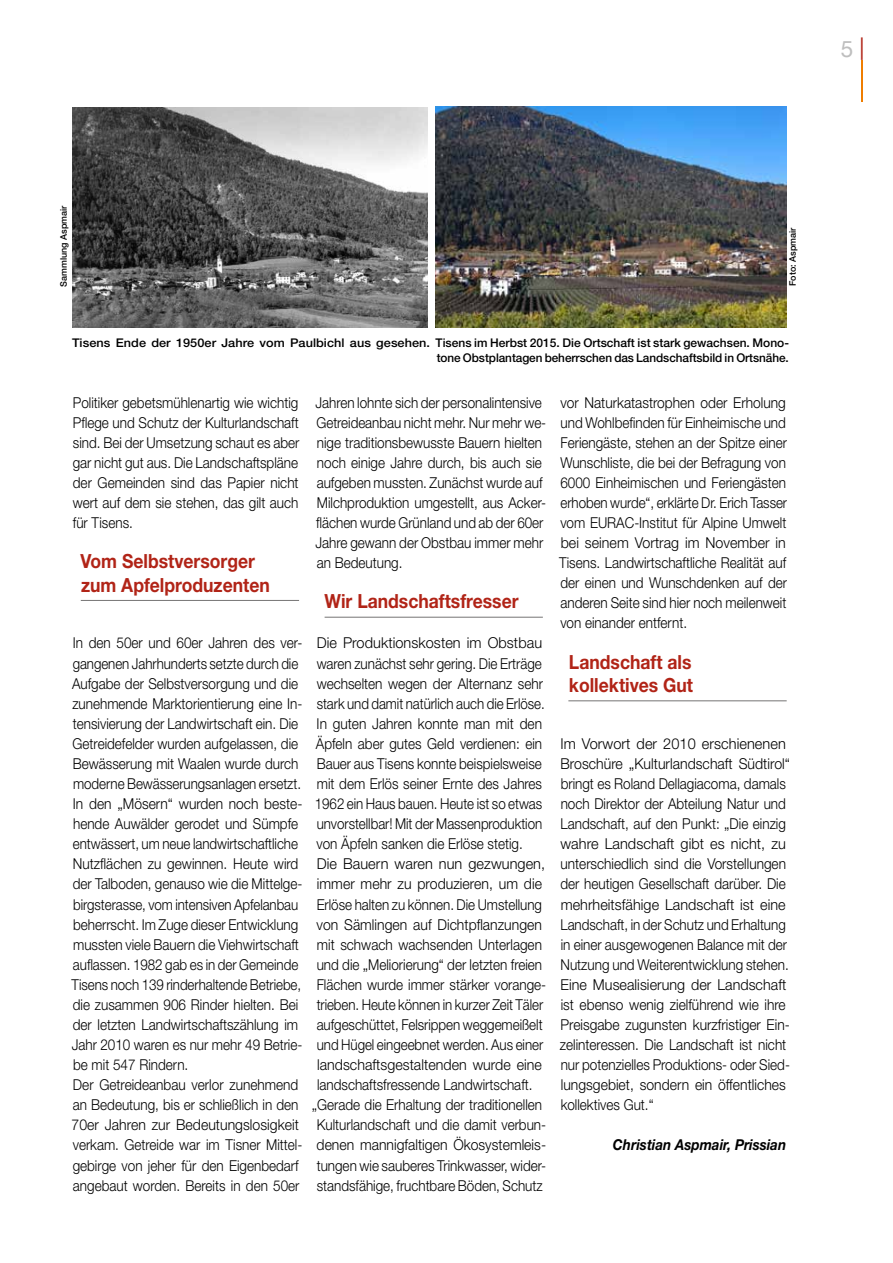
<style>
.page{position:relative;width:893px;height:1263px;background:#fff}
.page>*{position:absolute;margin:0;border:0;box-sizing:border-box;transform-origin:0 0}
.t1{font:22.5px "Helvetica Neue";color:#bebebe}
.t2{font:700 19.5px/23.4px "Helvetica Neue";color:#b12417;scale:.9 1}
.t3{font:300 15px/20.1px "Helvetica Neue";color:#000;scale:.9 1}
.t4{font:300 15px/20.1px "Helvetica Neue";color:#000}
.t5{font:300 15px/20.1px "Helvetica Neue";color:#000;text-align:justify;scale:.92 1}
.t6{font:300 15px "Helvetica Neue";color:#000;scale:.89 1}
.t7{font:300 15px "Helvetica Neue";color:#000;scale:.93 1}
.t8{font:300 15px "Helvetica Neue";color:#000;scale:.91 1}
.t9{font:300 15px "Helvetica Neue";color:#000;scale:.96 1}
.t10{font:300 15px "Helvetica Neue";color:#000;scale:.95 1}
.t11{font:300 15px "Helvetica Neue";color:#000;scale:.94 1}
.t12{font:italic 700 15px "Helvetica Neue";color:#000;scale:.9 1}
.t13{font:500 12px/14.4px "Helvetica Neue";color:#000;text-align:right;scale:1.06 1}
.t14{font:500 9px "Helvetica Neue";color:#000}
.s1{color:#b12417}
</style>
<div class="page">
<hr style="left:81px;top:600px;width:218px;height:1px;background:#757474">
<hr style="left:325px;top:617px;width:218px;height:1px;background:#757474">
<hr style="left:568px;top:700px;width:219px;height:1px;background:#757474">
<img style="left:72px;top:107px;width:356px;height:220px">
<img style="left:436px;top:106px;width:351px;height:221px">
<hr style="left:861px;top:60px;width:2px;height:42px;background:#ef7d00">
<h1 class="t1" style="left:841px;top:32px;width:25px">5 <span class="s1">|</span></h1>
<p class="t14" style="left:58px;top:287px;width:83px;rotate:-90deg">Sammlung Aspmair</p>
<p class="t14" style="left:787px;top:286px;width:60px;rotate:-90deg">Foto: Aspmair</p>
<p class="t13" style="left:72px;top:336px;width:678px">Tisens Ende der 1950er Jahre vom Paulbichl aus gesehen. Tisens im Herbst 2015. Die Ortschaft ist stark gewachsen. Mono&shy;tone Obstplantagen beherrschen das Landschaftsbild in Ortsnähe.</p>
<p class="t3" style="left:73px;top:392px;width:253px;text-align:justify">Politiker gebetsmühlenartig wie wichtig Pflege und Schutz der Kulturlandschaft sind. Bei der Umsetzung schaut es aber gar nicht gut aus. Die Landschaftspläne der Gemeinden sind das Papier nicht wert auf dem sie stehen, das gilt auch für Tisens.</p>
<h2 class="t2" style="left:80px;top:549px;width:212px">Vom Selbstversorger zum Apfelproduzenten</h2>
<p class="t3" style="left:71px;top:633px;width:258px">In den 50er und 60er Jahren des ver&shy;gangenen Jahrhunderts setzte durch die Aufgabe der Selbstversorgung und die zunehmende Marktorientierung eine In&shy;tensivierung der Landwirtschaft ein. Die Getreidefelder wurden aufgelassen, die Bewässerung mit Waalen wurde durch moderne Bewässerungsanlagen ersetzt.<br>In den „Mösern“ wurden noch beste&shy;hende Auwälder gerodet und Sümpfe entwässert, um neue landwirtschaftliche Nutzflächen zu gewinnen. Heute wird der Talboden, genauso wie die Mittelge&shy;birgsterasse, vom intensiven Apfelanbau beherrscht. Im Zuge dieser Entwicklung mussten viele Bauern die Viehwirtschaft auflassen. 1982 gab es in der Gemeinde Tisens noch 139 rinderhaltende Betriebe, die zusammen 906 Rinder hielten. Bei der letzten Landwirtschaftszählung im Jahr 2010 waren es nur mehr 49 Betrie&shy;be mit 547 Rindern.<br>Der Getreideanbau verlor zunehmend an Bedeutung, bis er schließlich in den 70er Jahren zur Bedeutungslosigkeit verkam. Getreide war im Tisner Mittel&shy;gebirge von jeher für den Eigenbedarf angebaut worden. Bereits in den 50er</p>
<p class="t3" style="left:315px;top:392px;width:258px">Jahren lohnte sich der personalintensive Getreideanbau nicht mehr. Nur mehr we&shy;nige traditionsbewusste Bauern hielten noch einige Jahre durch, bis auch sie aufgeben mussten. Zunächst wurde auf Milchproduktion umgestellt, aus Acker&shy;flächen wurde Grünland und ab der 60er Jahre gewann der Obstbau immer mehr an Bedeutung.</p>
<h2 class="t2" style="left:325px;top:589px;width:217px">Wir Landschaftsfresser</h2>
<p class="t4" style="left:317px;top:633px;width:227px">Die Produktionskosten im Obstbau</p>
<p class="t3" style="left:317px;top:653px;width:252px">waren zunächst sehr gering. Die Erträge</p>
<p class="t8" style="left:317px;top:674px;width:250px">wechselten wegen der Alternanz sehr</p>
<p class="t6" style="left:317px;top:694px;width:258px">stark und damit natürlich auch die Erlöse.</p>
<p class="t5" style="left:317px;top:713px;width:247px">In guten Jahren konnte man mit den</p>
<p class="t3" style="left:316px;top:733px;width:253px">Äpfeln aber gutes Geld verdienen: ein</p>
<p class="t3" style="left:317px;top:753px;width:252px">Bauer aus Tisens konnte beispielsweise</p>
<p class="t3" style="left:317px;top:773px;width:252px">mit dem Erlös seiner Ernte des Jahres</p>
<p class="t6" style="left:315px;top:795px;width:257px">1962 ein Haus bauen. Heute ist so etwas</p>
<p class="t6" style="left:317px;top:815px;width:255px">unvorstellbar! Mit der Massenproduktion</p>
<p class="t3" style="left:317px;top:833px;width:231px">von Äpfeln sanken die Erlöse stetig.</p>
<p class="t4" style="left:317px;top:854px;width:230px">Die Bauern waren nun gezwungen,</p>
<p class="t11" style="left:317px;top:875px;width:241px">immer mehr zu produzieren, um die</p>
<p class="t6" style="left:317px;top:895px;width:255px">Erlöse halten zu können. Die Umstellung</p>
<p class="t7" style="left:317px;top:915px;width:244px">von Sämlingen auf Dichtpflanzungen</p>
<p class="t8" style="left:317px;top:935px;width:249px">mit schwach wachsenden Unterlagen</p>
<p class="t3" style="left:317px;top:954px;width:252px">und die „Meliorierung“ der letzten freien</p>
<p class="t3" style="left:317px;top:974px;width:256px">Flächen wurde immer stärker vorange-</p>
<p class="t6" style="left:317px;top:995px;width:256px">trieben. Heute können in kurzer Zeit Täler</p>
<p class="t6" style="left:317px;top:1015px;width:255px">aufgeschüttet, Felsrippen weggemeißelt</p>
<p class="t6" style="left:317px;top:1035px;width:256px">und Hügel eingeebnet werden. Aus einer</p>
<p class="t10" style="left:317px;top:1056px;width:238px">landschaftsgestaltenden wurde eine</p>
<p class="t3" style="left:317px;top:1074px;width:241px">landschaftsfressende Landwirtschaft.</p>
<p class="t9" style="left:312px;top:1096px;width:241px">„Gerade die Erhaltung der traditionellen</p>
<p class="t3" style="left:317px;top:1115px;width:256px">Kulturlandschaft und die damit verbun-</p>
<p class="t7" style="left:317px;top:1136px;width:248px">denen mannigfaltigen Ökosystemleis-</p>
<p class="t3" style="left:317px;top:1155px;width:257px">tungen wie sauberes Trinkwasser, wider-</p>
<p class="t3" style="left:317px;top:1175px;width:253px">standsfähige, fruchtbare Böden, Schutz</p>
<p class="t5" style="left:559px;top:392px;width:249px">vor Naturkatastrophen oder Erholung und Wohlbefinden für Einheimische und Feriengäste, stehen an der Spitze einer Wunschliste, die bei der Befragung von 6000 Einheimischen und Feriengästen erhoben wurde“, erklärte Dr. Erich Tasser vom EURAC-Institut für Alpine Umwelt bei seinem Vortrag im November in Tisens. Landwirtschaftliche Realität auf der einen und Wunschdenken auf der anderen Seite sind hier noch meilenweit von einander entfernt.</p>
<h2 class="t2" style="left:569px;top:649px;width:139px">Landschaft als kollektives Gut</h2>
<p class="t4" style="left:560px;top:733px;width:232px">Im Vorwort der 2010 erschienenen Broschüre „Kulturlandschaft Südtirol“ bringt es Roland Dellagiacoma, damals noch Direktor der Abteilung Natur und Landschaft, auf den Punkt: „Die einzig wahre Landschaft gibt es nicht, zu unterschiedlich sind die Vorstellungen der heutigen Gesellschaft darü ber. Die mehrheitsfähige Landschaft ist eine Landschaft, in der Schutz und Erhaltung in einer ausgewogenen Balance mit der Nutzung und Weiterentwicklung stehen.<br>Eine Musealisierung der Landschaft ist ebenso wenig zielfü hrend wie ihre Preisgabe zugunsten kurzfristiger Ein&shy;zelinteressen. Die Landschaft ist nicht nur potenzielles Produktions- oder Sied&shy;lungsgebiet, sondern ein öffentliches kollektives Gut.“</p>
<p class="t12" style="left:613px;top:1136px;width:194px">Christian Aspmair, Prissian</p>
</div>
